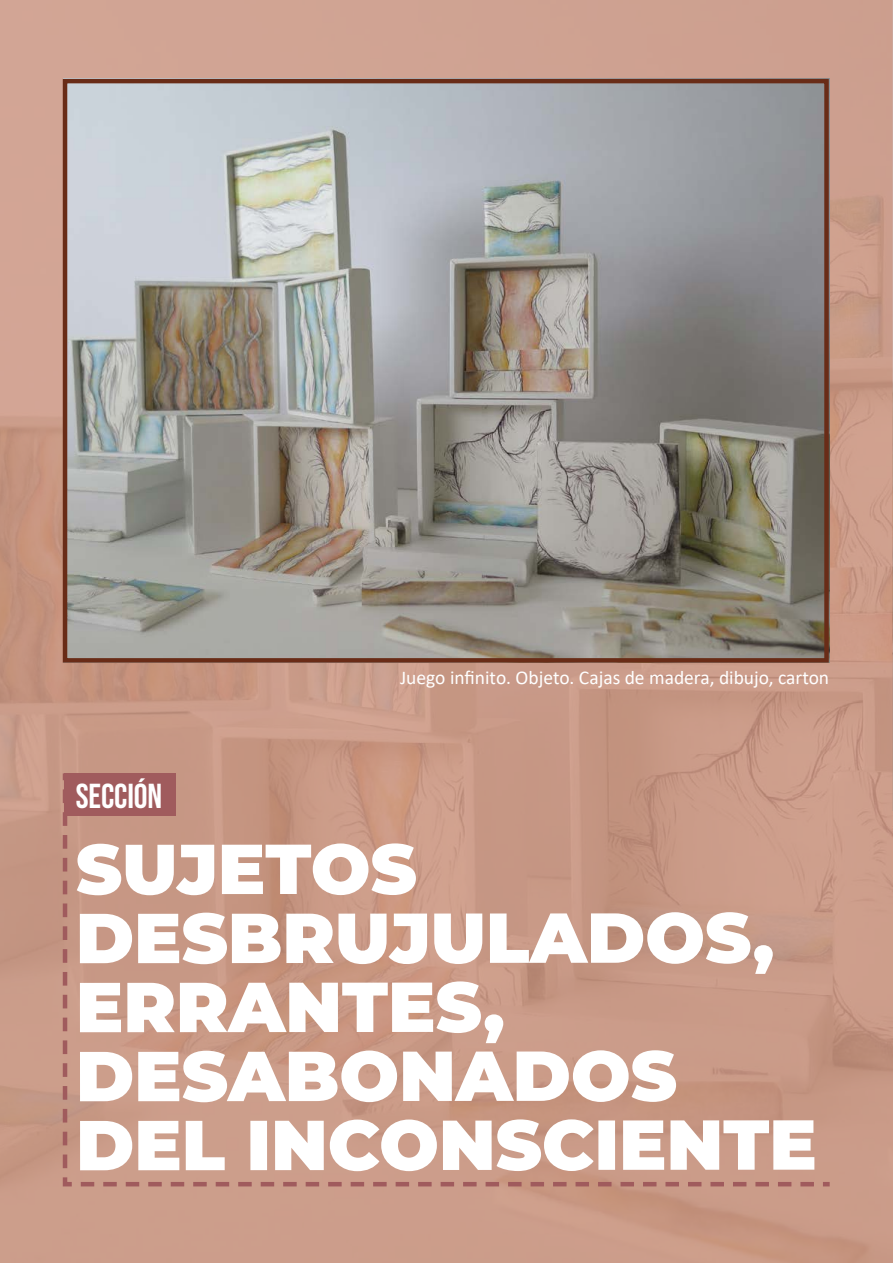
<style>
.page{position:relative;width:893px;height:1263px;background:#fff}
.page>*{position:absolute;margin:0;border:0;box-sizing:border-box;transform-origin:0 0}
.t1{font:900 70.5px/69px "Montserrat";color:#fff}
.t2{font:34.5px "Bebas Neue";color:#fff}
.t3{font:19.5px "Calibri";color:#fff}
</style>
<div class="page">
<img style="left:0;top:0;width:893px;height:1263px">
<img style="left:68px;top:84px;width:756px;height:574px">
<svg style="left:61px;top:769px;width:773px;height:420px;background:#c89885"></svg>
<div style="left:64px;top:773px;width:112px;height:43px;background:#a05b5d"></div>
<div style="left:63px;top:79px;width:766px;height:584px;border:4px solid #692c17"></div>
<img style="left:892px;top:0;width:1px;height:810px">
<hr style="left:892px;top:1141px;width:1px;height:122px;background:#d59b85">
<p class="t2" style="left:76px;top:777px;width:88px">SECCIÓN</p>
<p class="t3" style="left:400px;top:663px;width:431px">Juego infinito. Objeto. Cajas de madera, dibujo, carton</p>
<p class="t1" style="left:76px;top:830px;width:742px">SUJETOS<br>DESBRUJULADOS,<br>ERRANTES,<br>DESABONADOS<br>DEL INCONSCIENTE</p>
</div>
